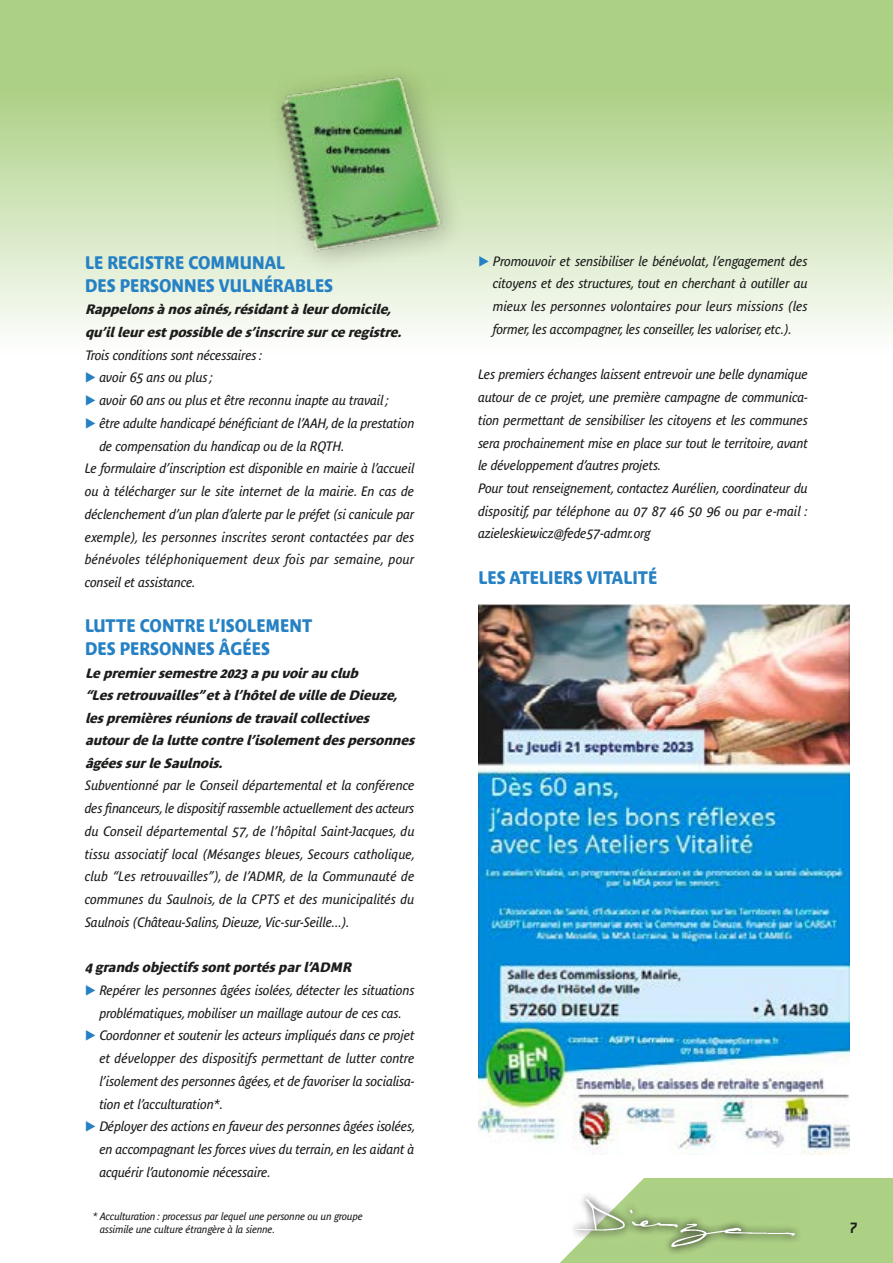
<style>
.page{position:relative;width:893px;height:1263px;background:#fff}
.page>*{position:absolute;margin:0;border:0;box-sizing:border-box;transform-origin:0 0}
.INTER{font:700 18px/22.6px "Bienvenue";color:#2581c4;scale:.9 1}
.t1{font:700 16.5px "Conduit ITC";color:#1c1c1b}
.TEXTE{font:italic 13.5px/22.8px "Bienvenue";color:#1c1c1b;text-align:justify}
.CHAPO{font:italic 700 13.5px/22.5px "Bienvenue";color:#1c1c1b}
.TEXTE-2{font:italic 700 13.5px "Bienvenue";color:#1c1c1b}
.TEXTE-3{font:italic 10.5px/13.5px "Bienvenue";color:#1c1c1b}
.s1{font-family:"European Pi Three";font-style:normal;color:#2581c4}
</style>
<div class="page">
<svg style="left:0;top:0;width:893px;height:332px;background:#c8dfae"></svg>
<div style="left:560px;top:1178px;width:333px;height:85px;background:#acd084"></div>
<img style="left:478px;top:605px;width:372px;height:549px">
<img style="left:561px;top:1180px;width:247px;height:81px">
<div style="left:265px;top:59px;width:201px;height:216px;background:#1c1c1b;opacity:.3"></div>
<img style="left:278px;top:74px;width:168px;height:183px">
<p class="INTER" style="left:85px;top:251px;width:277px">LE REGISTRE COMMUNAL<br>DES PERSONNES VULNÉRABLES</p>
<p class="CHAPO" style="left:85px;top:298px;width:321px">Rappelonsànosaînés, résidantàleurdomicile, qu’illeurestpossibledes’inscriresurceregistre.</p>
<p class="TEXTE" style="left:85px;top:344px;width:179px">Trois conditions sont nécessaires :</p>
<p class="TEXTE" style="left:85px;top:366px;width:130px"><span class="s1">E</span> avoir 65 ans ou plus ;</p>
<p class="TEXTE" style="left:85px;top:389px;width:306px"><span class="s1">E</span> avoir 60 ans ou plus et être reconnu inapte au travail ;</p>
<p class="TEXTE" style="left:100px;top:412px;width:316px;text-indent:-15px"><span class="s1">E</span> être adulte handicapé bénéficiant de l’AAH, de la prestation de compensation du handicap ou de la RQTH.</p>
<p class="TEXTE" style="left:85px;top:457px;width:331px">Le formulaire d’inscription est disponible en mairie à l’accueil ou à télécharger sur le site internet de la mairie. En cas de déclenchement d’un plan d’alerte par le préfet (si canicule par exemple), les personnes inscrites seront contactées par des bénévoles téléphoniquement deux fois par semaine, pour conseil et assistance.</p>
<p class="INTER" style="left:85px;top:615px;width:254px">LUTTE CONTRE L’ISOLEMENT<br>DES PERSONNES ÂGÉES</p>
<p class="CHAPO" style="left:85px;top:661px;width:335px">Lepremiersemestre2023apu voirau club “Lesretrouvailles”etàl’hôteldevilledeDieuze, lespremièresréunionsdetravailcollectives autourdelaluttecontrel’isolementdespersonnes âgéessurleSaulnois.</p>
<p class="TEXTE" style="left:85px;top:774px;width:332px">Subventionné par le Conseil départemental et la conférence des financeurs, le dispositif rassemble actuellement des acteurs du Conseil départemental 57, de l’hôpital Saint-Jacques, du tissu associatif local (Mésanges bleues, Secours catholique, club “Les retrouvailles”), de I’ADMR, de la Communauté de communes du Saulnois, de la CPTS et des municipalités du Saulnois (Château-Salins, Dieuze, Vic-sur-Seille...).</p>
<p class="TEXTE-2" style="left:85px;top:959px;width:271px">4 grandsobjectifssontportésparl’ADMR</p>
<p class="TEXTE" style="left:85px;top:979px;width:331px;text-align:center"><span class="s1">E</span> Repérer les personnes âgées isolées, détecter les situations problématiques, mobiliser un maillage autour de ces cas.</p>
<p class="TEXTE" style="left:100px;top:1024px;width:316px;text-indent:-15px"><span class="s1">E</span> Coordonner et soutenir les acteurs impliqués dans ce projet et développer des dispositifs permettant de lutter contre l’isolement des personnes âgées, et de favoriser la socialisa&shy;tion et l’acculturation*.</p>
<p class="TEXTE" style="left:100px;top:1115px;width:318px;text-indent:-15px"><span class="s1">E</span> Déployer des actions en faveur des personnes âgées isolées, en accompagnant les forces vives du terrain, en les aidant à acquérir l’autonomie nécessaire.</p>
<p class="TEXTE-3" style="left:100px;top:1209px;width:264px;text-indent:-7px">* Acculturation : processus par lequel une personne ou un groupe assimile une culture étrangère à la sienne.</p>
<p class="TEXTE" style="left:493px;top:249px;width:316px;text-indent:-15px"><span class="s1">E</span> Promouvoir et sensibiliser le bénévolat, l’engagement des citoyens et des structures, tout en cherchant à outiller au mieux les personnes volontaires pour leurs missions (les former, les accompagner, les conseiller, les valoriser, etc.).</p>
<p class="TEXTE" style="left:478px;top:363px;width:331px">Les premiers échanges laissent entrevoir une belle dynamique autour de ce projet, une première campagne de communica&shy;tion permettant de sensibiliser les citoyens et les communes sera prochainement mise en place sur tout le territoire, avant le développement d’autres projets.</p>
<p class="TEXTE" style="left:478px;top:477px;width:331px">Pour tout renseignement, contactez Aurélien, coordinateur du dispositif, par téléphone au 07 87 46 50 96 ou par e-mail : azieleskiewicz@fede57-admr.org</p>
<p class="INTER" style="left:478px;top:566px;width:200px">LES ATELIERS VITALITÉ</p>
<p class="t1" style="left:850px;top:1218px;width:10px">7</p>
</div>
